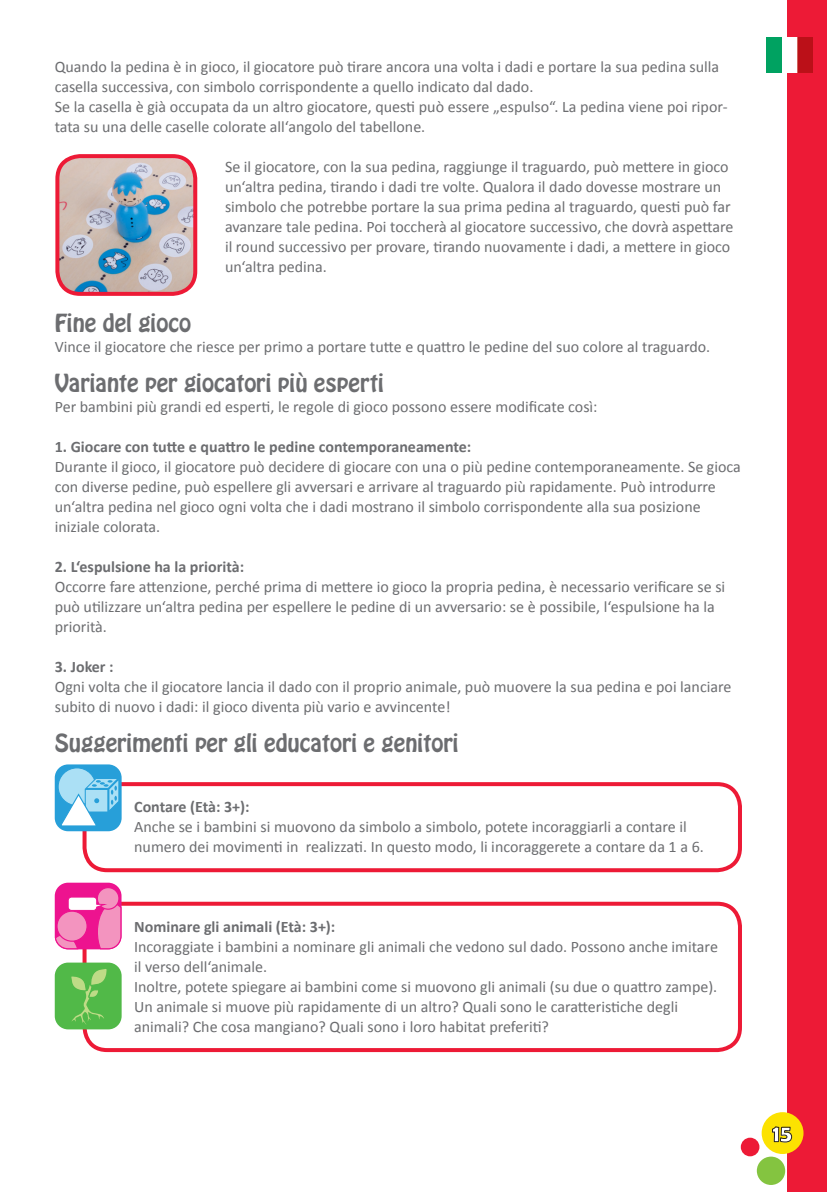
<style>
.page{position:relative;width:827px;height:1192px;background:#fff}
.page>*{position:absolute;margin:0;border:0;box-sizing:border-box;transform-origin:0 0}
.t1{font:700 24px "Berlin Sans FB Demi";color:#fff}
.t2{font:22px "Hobo Std";color:#6c6d70}
.t3{font:16px/20px "Calibri";color:#6c6d70}
.t4{font:700 16px "Calibri";color:#6c6d70}
</style>
<div class="page">
<div style="left:787px;top:0;width:39px;height:1192px;background:#ed1a36"></div>
<div style="left:761px;top:1112px;width:42px;height:42px;background:#fce201;border-radius:50%"></div>
<div style="left:740px;top:1138px;width:19px;height:18px;background:#ed1a36;border-radius:50%"></div>
<div style="left:756px;top:1157px;width:28px;height:28px;background:#84c440;border-radius:50%"></div>
<svg style="left:771px;top:1112px;width:21px;height:73px"></svg>
<img style="left:781px;top:37px;width:31px;height:35px">
<div style="left:765px;top:37px;width:16px;height:35px;background:#00a261"></div>
<div style="left:82px;top:782px;width:659px;height:90px;border:4px solid #ed1a36;border-radius:23px"></div>
<div style="left:82px;top:902px;width:659px;height:150px;border:4px solid #ed1a36;border-radius:23px"></div>
<div style="left:55px;top:764px;width:66px;height:67px;background:#279fd9;border-radius:13px"></div>
<div style="left:58px;top:768px;width:38px;height:37px;background:#abe0f5;border-radius:50%"></div>
<div style="left:58px;top:767px;width:38px;height:39px;border:1px solid #279fd9;border-radius:50%"></div>
<svg style="left:59px;top:778px;width:60px;height:50px"></svg>
<svg style="left:55px;top:883px;width:66px;height:66px;background:#ef47a3"></svg>
<div style="left:97px;top:888px;width:22px;height:21px;background:#f394bf;border-radius:50%"></div>
<div style="left:97px;top:887px;width:22px;height:23px;border:1px solid #ed138f;border-radius:50%"></div>
<div style="left:57px;top:911px;width:30px;height:30px;background:#f394bf;border-radius:50%"></div>
<div style="left:56px;top:910px;width:32px;height:32px;border:1px solid #ed138f;border-radius:50%"></div>
<div style="left:68px;top:897px;width:29px;height:13px;background:#fff;border-radius:3px"></div>
<div style="left:68px;top:897px;width:29px;height:14px;border:1px solid #ed138f;border-radius:3px"></div>
<div style="left:55px;top:963px;width:67px;height:66px;background:#51b948;border-radius:13px"></div>
<svg style="left:71px;top:969px;width:36px;height:56px"></svg>
<img style="left:60px;top:157px;width:135px;height:134px">
<div style="left:55px;top:154px;width:142px;height:142px;border:4px solid #ed1a36;border-radius:23px"></div>
<p class="t3" style="left:55px;top:57px;width:665px">Quando la pedina è in gioco, il giocatore può tirare ancora una volta i dadi e portare la sua pedina sulla casella successiva, con simbolo corrispondente a quello indicato dal dado.</p>
<p class="t3" style="left:55px;top:97px;width:674px">Se la casella è già occupata da un altro giocatore, questi può essere „espulso“. La pedina viene poi ripor&shy;tata su una delle caselle colorate all‘angolo del tabellone.</p>
<p class="t3" style="left:225px;top:157px;width:510px">Se il giocatore, con la sua pedina, raggiunge il traguardo, può mettere in gioco un‘altra pedina, tirando i dadi tre volte. Qualora il dado dovesse mostrare un simbolo che potrebbe portare la sua prima pedina al traguardo, questi può far avanzare tale pedina. Poi toccherà al giocatore successivo, che dovrà aspettare il round successivo per provare, tirando nuovamente i dadi, a mettere in gioco un‘altra pedina.</p>
<p class="t2" style="left:55px;top:308px;width:138px">Fine del gioco</p>
<p class="t3" style="left:55px;top:337px;width:656px">Vince il giocatore che riesce per primo a portare tutte e quattro le pedine del suo colore al traguardo.</p>
<p class="t2" style="left:55px;top:368px;width:330px">Variante per giocatori più esperti</p>
<p class="t3" style="left:55px;top:397px;width:544px">Per bambini più grandi ed esperti, le regole di gioco possono essere modificate così:</p>
<p class="t4" style="left:55px;top:436px;width:418px">1. Giocare con tutte e quattro le pedine contemporaneamente:</p>
<p class="t3" style="left:55px;top:457px;width:687px">Durante il gioco, il giocatore può decidere di giocare con una o più pedine contemporaneamente. Se gioca con diverse pedine, può espellere gli avversari e arrivare al traguardo più rapidamente. Può introdurre un‘altra pedina nel gioco ogni volta che i dadi mostrano il simbolo corrispondente alla sua posizione iniziale colorata.</p>
<p class="t4" style="left:55px;top:556px;width:191px">2. L‘espulsione ha la priorità:</p>
<p class="t3" style="left:55px;top:577px;width:671px">Occorre fare attenzione, perché prima di mettere io gioco la propria pedina, è necessario verificare se si può utilizzare un‘altra pedina per espellere le pedine di un avversario: se è possibile, l‘espulsione ha la priorità.</p>
<p class="t4" style="left:55px;top:656px;width:60px">3. Joker :</p>
<p class="t3" style="left:55px;top:677px;width:678px">Ogni volta che il giocatore lancia il dado con il proprio animale, può muovere la sua pedina e poi lanciare subito di nuovo i dadi: il gioco diventa più vario e avvincente!</p>
<p class="t2" style="left:55px;top:728px;width:405px">Suggerimenti per gli educatori e genitori</p>
<p class="t4" style="left:134px;top:796px;width:117px">Contare (Età: 3+):</p>
<p class="t3" style="left:134px;top:817px;width:553px">Anche se i bambini si muovono da simbolo a simbolo, potete incoraggiarli a contare il</p>
<p class="t3" style="left:134px;top:837px;width:571px">numero dei movimenti in realizzati. In questo modo, li incoraggerete a contare da 1 a 6.</p>
<p class="t4" style="left:134px;top:916px;width:202px">Nominare gli animali (Età: 3+):</p>
<p class="t3" style="left:134px;top:937px;width:585px">Incoraggiate i bambini a nominare gli animali che vedono sul dado. Possono anche imitare</p>
<p class="t3" style="left:134px;top:957px;width:134px">il verso dell‘animale.</p>
<p class="t3" style="left:134px;top:977px;width:584px">Inoltre, potete spiegare ai bambini come si muovono gli animali (su due o quattro zampe).<br>Un animale si muove più rapidamente di un altro? Quali sono le caratteristiche degli</p>
<p class="t3" style="left:134px;top:1017px;width:416px">animali? Che cosa mangiano? Quali sono i loro habitat preferiti?</p>
<h1 class="t1" style="left:772px;top:1119px;width:21px">15</h1>
</div>
